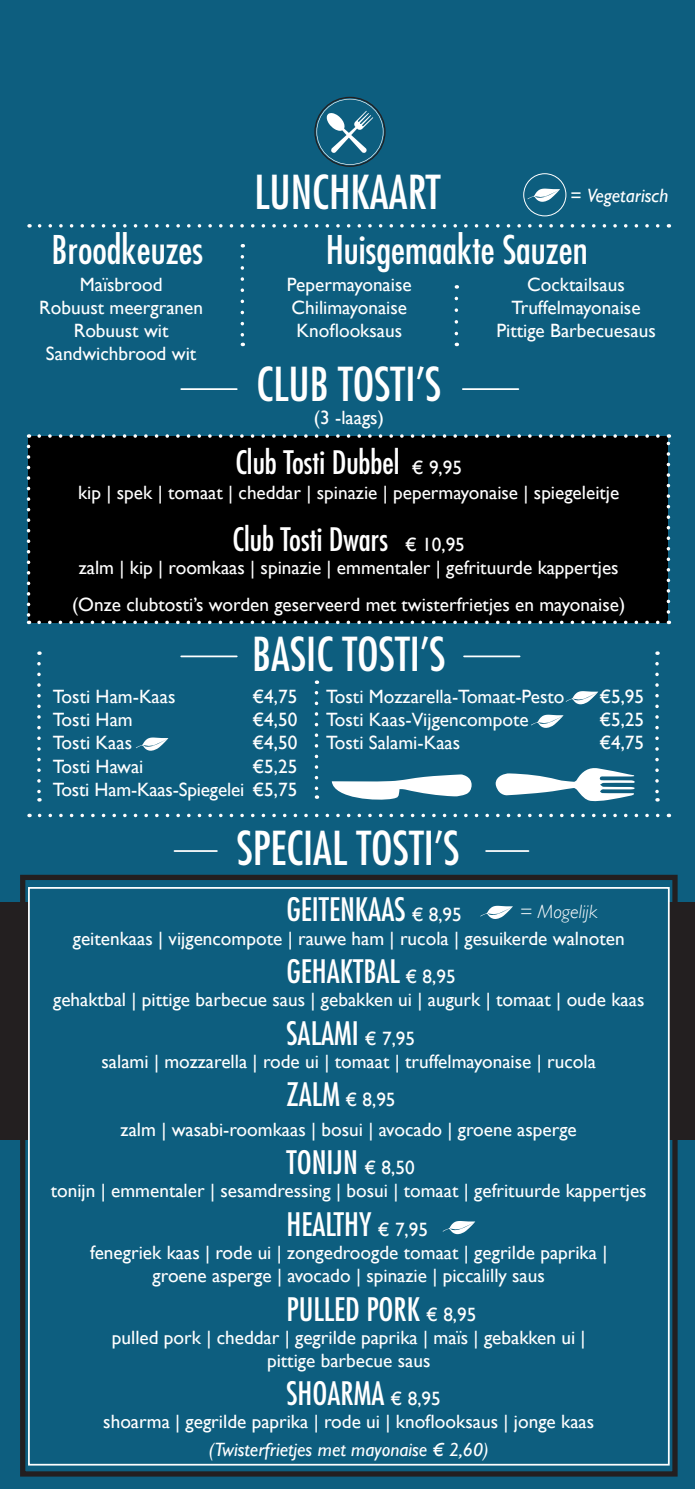
<style>
.page{position:relative;width:695px;height:1489px;background:#fff}
.page>*{position:absolute;margin:0;border:0;box-sizing:border-box;transform-origin:0 0}
.t1{font:condensed 45.5px "Futura";color:#fff}
.t2{font:condensed 38.5px "Futura";color:#fff}
.t3{font:condensed 31.5px "Futura";color:#fff}
.t4{font:19.25px "Gill Sans";color:#fff}
.t5{font:italic 19.25px "Gill Sans";color:#fff}
.t6{font:italic 300 19.25px "Gill Sans";color:#fff}
.s1{font-style:normal}
.s2{font-family:"Gill Sans";font-stretch:normal;font-size:19.25px}
.s3{font-family:"Futura";font-stretch:condensed;font-size:31.5px}
</style>
<div class="page">
<div style="left:0;top:0;width:694px;height:1488px;background:#0d5e7f"></div>
<div style="left:0;top:902px;width:694px;height:237px;background:#231f20"></div>
<div style="left:20px;top:874px;width:657px;height:602px;border:5px solid #231f20"></div>
<svg style="left:40px;top:224px;width:629px;height:3px"></svg>
<svg style="left:40px;top:813px;width:629px;height:4px"></svg>
<svg style="left:314px;top:97px;width:71px;height:70px"></svg>
<div style="left:29px;top:436px;width:639px;height:186px;background:#000"></div>
<svg style="left:27px;top:446px;width:3px;height:178px"></svg>
<svg style="left:39px;top:620px;width:630px;height:4px"></svg>
<svg style="left:666px;top:434px;width:4px;height:178px"></svg>
<svg style="left:29px;top:434px;width:628px;height:4px"></svg>
<div style="left:28px;top:887px;width:641px;height:578px;background:#0d5e7f;border:2px solid #fff"></div>
<svg style="left:240px;top:257px;width:4px;height:89px"></svg>
<svg style="left:454px;top:298px;width:4px;height:48px"></svg>
<svg style="left:655px;top:663px;width:3px;height:138px"></svg>
<svg style="left:37px;top:663px;width:4px;height:138px"></svg>
<svg style="left:315px;top:692px;width:3px;height:106px"></svg>
<hr style="left:181px;top:388px;width:56px;height:2px;background:#fff">
<hr style="left:174px;top:850px;width:43px;height:1px;background:#fff">
<hr style="left:486px;top:850px;width:42px;height:1px;background:#fff">
<hr style="left:462px;top:388px;width:56px;height:2px;background:#fff">
<hr style="left:181px;top:655px;width:56px;height:2px;background:#fff">
<hr style="left:464px;top:655px;width:55px;height:2px;background:#fff">
<svg style="left:495px;top:768px;width:139px;height:33px"></svg>
<svg style="left:136px;top:737px;width:32px;height:13px"></svg>
<svg style="left:565px;top:691px;width:33px;height:13px"></svg>
<svg style="left:531px;top:714px;width:32px;height:14px"></svg>
<svg style="left:480px;top:905px;width:33px;height:14px"></svg>
<svg style="left:442px;top:1221px;width:33px;height:13px"></svg>
<svg style="left:332px;top:774px;width:139px;height:26px"></svg>
<svg style="left:527px;top:188px;width:33px;height:14px"></svg>
<div style="left:523px;top:173px;width:43px;height:43px;border:1px solid #fff;border-radius:50%"></div>
<p class="t2" style="left:52px;top:226px;width:153px">Broodkeuzes</p>
<p class="t4" style="left:80px;top:273px;width:84px">Maïsbrood</p>
<p class="t4" style="left:39px;top:296px;width:165px">Robuust meergranen</p>
<p class="t4" style="left:74px;top:319px;width:96px">Robuust wit</p>
<p class="t4" style="left:46px;top:342px;width:152px">Sandwichbrood wit</p>
<p class="t1" style="left:254px;top:163px;width:187px">LUNCHKAART</p>
<p class="t5" style="left:570px;top:184px;width:99px"><span class="s1">=</span> Vegetarisch</p>
<p class="t2" style="left:325px;top:226px;width:263px">Huisgemaakte Sauzen</p>
<p class="t4" style="left:287px;top:273px;width:126px">Pepermayonaise</p>
<p class="t4" style="left:291px;top:296px;width:117px">Chilimayonaise</p>
<p class="t4" style="left:296px;top:319px;width:107px">Knoflooksaus</p>
<p class="t1" style="left:256px;top:355px;width:186px">CLUB TOSTI’S</p>
<p class="t4" style="left:314px;top:406px;width:71px">(3 -laags)</p>
<p class="t4" style="left:527px;top:273px;width:99px">Cocktailsaus</p>
<p class="t4" style="left:511px;top:296px;width:130px">Truffelmayonaise</p>
<p class="t4" style="left:496px;top:319px;width:161px">Pittige Barbecuesaus</p>
<p class="t3" style="left:235px;top:442px;width:228px">Club Tosti Dubbel <span class="s2">€ 9,95</span></p>
<p class="t4" style="left:78px;top:481px;width:542px">kip | spek | tomaat | cheddar | spinazie | pepermayonaise | spiegeleitje</p>
<p class="t3" style="left:232px;top:519px;width:234px">Club Tosti Dwars <span class="s2">€ 10,95</span></p>
<p class="t4" style="left:79px;top:556px;width:541px">zalm | kip | roomkaas | spinazie | emmentaler | gefrituurde kappertjes</p>
<p class="t4" style="left:72px;top:593px;width:554px">(Onze clubtosti’s worden geserveerd met twisterfrietjes en mayonaise)</p>
<p class="t1" style="left:252px;top:625px;width:195px">BASIC TOSTI’S</p>
<p class="t4" style="left:53px;top:685px;width:124px">Tosti Ham-Kaas</p>
<p class="t4" style="left:252px;top:685px;width:46px">€4,75</p>
<p class="t4" style="left:53px;top:708px;width:81px">Tosti Ham</p>
<p class="t4" style="left:252px;top:708px;width:46px">€4,50</p>
<p class="t4" style="left:53px;top:731px;width:81px">Tosti Kaas</p>
<p class="t4" style="left:252px;top:731px;width:46px">€4,50</p>
<p class="t4" style="left:53px;top:754px;width:92px">Tosti Hawai</p>
<p class="t4" style="left:252px;top:754px;width:46px">€5,25</p>
<p class="t4" style="left:53px;top:777px;width:246px">Tosti Ham-Kaas-Spiegelei €5,75</p>
<p class="t4" style="left:326px;top:685px;width:240px">Tosti Mozzarella-Tomaat-Pesto</p>
<p class="t4" style="left:599px;top:685px;width:46px">€5,95</p>
<p class="t4" style="left:326px;top:708px;width:204px">Tosti Kaas-Vijgencompote</p>
<p class="t4" style="left:599px;top:708px;width:46px">€5,25</p>
<p class="t4" style="left:326px;top:731px;width:135px">Tosti Salami-Kaas</p>
<p class="t4" style="left:599px;top:731px;width:46px">€4,75</p>
<p class="t1" style="left:237px;top:819px;width:224px">SPECIAL TOSTI’S</p>
<p class="t3" style="left:286px;top:889px;width:177px">GEITENKAAS <span class="s2">€ 8,95</span></p>
<p class="t4" style="left:73px;top:926px;width:553px">geitenkaas | vijgencompote | rauwe ham | rucola | gesuikerde walnoten</p>
<p class="t3" style="left:286px;top:951px;width:171px">GEHAKTBAL <span class="s2">€ 8,95</span></p>
<p class="t4" style="left:53px;top:988px;width:592px">gehaktbal | pittige barbecue saus | gebakken ui | augurk | tomaat | oude kaas</p>
<p class="t3" style="left:286px;top:1013px;width:130px">SALAMI <span class="s2">€ 7,95</span></p>
<p class="t4" style="left:101px;top:1049px;width:496px">salami | mozzarella | rode ui | tomaat | truffelmayonaise | rucola</p>
<p class="t4" style="left:286px;top:1088px;width:111px"><span class="s3">ZALM</span> € 8,95</p>
<p class="t4" style="left:121px;top:1117px;width:457px">zalm | wasabi-roomkaas | bosui | avocado | groene asperge</p>
<p class="t3" style="left:286px;top:1142px;width:130px">TONIJN <span class="s2">€ 8,50</span></p>
<p class="t4" style="left:51px;top:1179px;width:597px">tonijn | emmentaler | sesamdressing | bosui | tomaat | gefrituurde kappertjes</p>
<p class="t3" style="left:286px;top:1204px;width:143px">HEALTHY <span class="s2">€ 7,95</span></p>
<p class="t4" style="left:90px;top:1240px;width:518px">fenegriek kaas | rode ui | zongedroogde tomaat | gegrilde paprika |</p>
<p class="t4" style="left:153px;top:1264px;width:393px">groene asperge | avocado | spinazie | piccalilly saus</p>
<p class="t3" style="left:286px;top:1288px;width:191px">PULLED PORK <span class="s2">€ 8,95</span></p>
<p class="t4" style="left:112px;top:1325px;width:475px">pulled pork | cheddar | gegrilde paprika | maïs | gebakken ui |</p>
<p class="t4" style="left:267px;top:1348px;width:165px">pittige barbecue saus</p>
<p class="t3" style="left:286px;top:1373px;width:156px">SHOARMA <span class="s2">€ 8,95</span></p>
<p class="t4" style="left:103px;top:1410px;width:492px">shoarma | gegrilde paprika | rode ui | knoflooksaus | jonge kaas</p>
<p class="t5" style="left:209px;top:1438px;width:281px">(Twisterfrietjes met mayonaise € 2,60)</p>
<p class="t6" style="left:519px;top:900px;width:79px">= Mogelijk</p>
</div>
